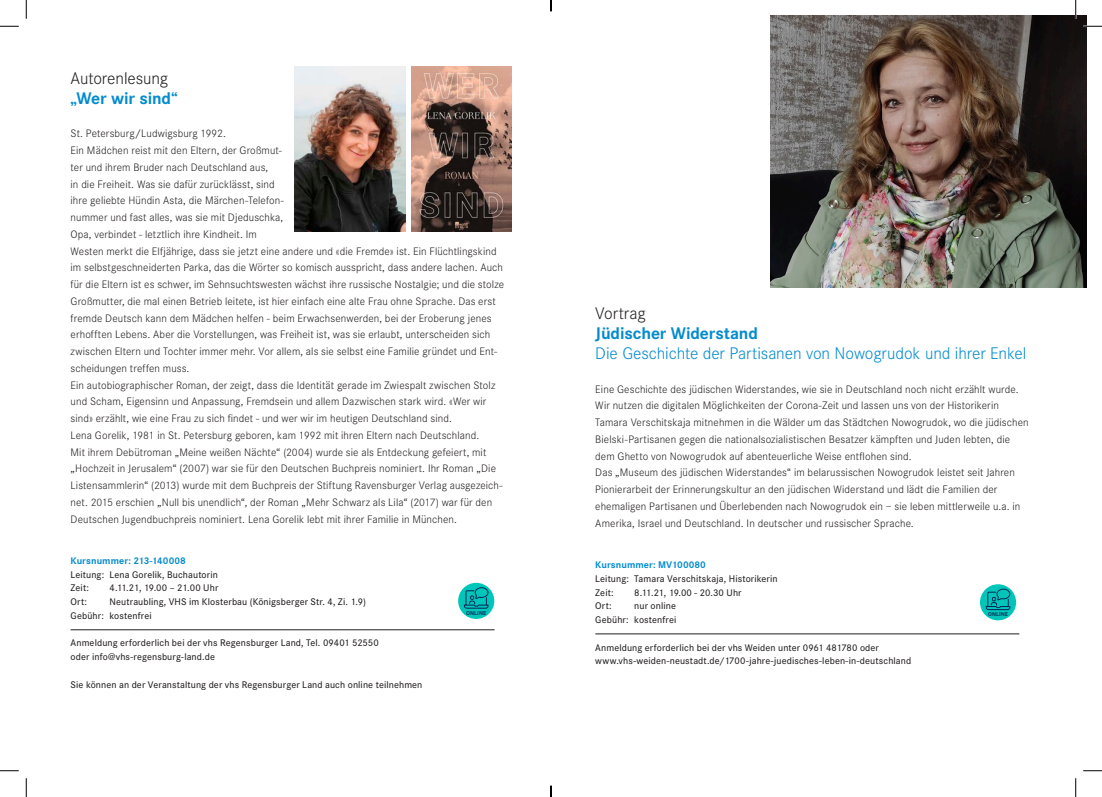
<style>
.page{position:relative;width:1102px;height:797px;background:#fff}
.page>*{position:absolute;margin:0;border:0;box-sizing:border-box;transform-origin:0 0}
.t1{font:300 17.5px "Corporate S";letter-spacing:-.005em;color:#038bce}
.t2{font:700 17.5px "Corporate S";letter-spacing:-.005em;color:#038bce}
.t3{font:300 17.5px "Corporate S";letter-spacing:-.005em;color:#231f20}
.t4{font:300 11.25px/16.8px "Corporate S";letter-spacing:.01em;color:#231f20}
.t5{font:500 10px/13.8px "Corporate S";letter-spacing:.01em;color:#231f20}
.t6{font:700 10px "Corporate S";letter-spacing:.005em;color:#038bce}
.t7{font:500 10px "Corporate S";letter-spacing:-.015em;color:#231f20}
.t8{font:700 5.88px "Corporate S";letter-spacing:.01em;color:#002a5c}
</style>
<div class="page">
<hr style="left:595px;top:633px;width:424px;height:1px;background:#231f20">
<svg style="left:979px;top:584px;width:36px;height:36px"></svg>
<svg style="left:985px;top:588px;width:25px;height:22px"></svg>
<hr style="left:71px;top:629px;width:423px;height:1px;background:#231f20">
<img style="left:295px;top:67px;width:110px;height:165px">
<img style="left:770px;top:16px;width:316px;height:271px">
<img style="left:411px;top:67px;width:101px;height:164px">
<div style="left:458px;top:583px;width:36px;height:36px;background:#00c6b9;border-radius:50%"></div>
<svg style="left:463px;top:586px;width:26px;height:23px"></svg>
<svg style="left:0;top:25px;width:19px;height:2px"></svg>
<svg style="left:1083px;top:25px;width:18px;height:2px"></svg>
<svg style="left:0;top:770px;width:19px;height:1px"></svg>
<svg style="left:1083px;top:770px;width:18px;height:1px"></svg>
<svg style="left:25px;top:0;width:2px;height:19px"></svg>
<svg style="left:25px;top:778px;width:2px;height:19px"></svg>
<svg style="left:1074px;top:0;width:2px;height:19px"></svg>
<svg style="left:1075px;top:778px;width:1px;height:19px"></svg>
<svg style="left:550px;top:785px;width:1px;height:12px"></svg>
<h1 class="t3" style="left:71px;top:68px;width:99px">Autorenlesung</h1>
<h1 class="t2" style="left:71px;top:88px;width:109px">„Wer wir sind“</h1>
<p class="t4" style="left:71px;top:125px;width:435px">St. Petersburg/Ludwigsburg 1992.<br>Ein Mädchen reist mit den Eltern, der Großmut-<br>ter und ihrem Bruder nach Deutschland aus,<br>in die Freiheit. Was sie dafür zurücklässt, sind<br>ihre geliebte Hündin Asta, die Märchen-Telefon-<br>nummer und fast alles, was sie mit Djeduschka,<br>Opa, verbindet - letztlich ihre Kindheit. Im<br>Westen merkt die Elfjährige, dass sie jetzt eine andere und «die Fremde» ist. Ein Flüchtlingskind im selbstgeschneiderten Parka, das die Wörter so komisch ausspricht, dass andere lachen. Auch für die Eltern ist es schwer, im Sehnsuchtswesten wächst ihre russische Nostalgie; und die stolze Großmutter, die mal einen Betrieb leitete, ist hier einfach eine alte Frau ohne Sprache. Das erst fremde Deutsch kann dem Mädchen helfen - beim Erwachsenwerden, bei der Eroberung jenes erhofften Lebens. Aber die Vorstellungen, was Freiheit ist, was sie erlaubt, unterscheiden sich zwischen Eltern und Tochter immer mehr. Vor allem, als sie selbst eine Familie gründet und Ent&shy;scheidungen treffen muss.<br>Ein autobiographischer Roman, der zeigt, dass die Identität gerade im Zwiespalt zwischen Stolz und Scham, Eigensinn und Anpassung, Fremdsein und allem Dazwischen stark wird. «Wer wir sind» erzählt, wie eine Frau zu sich findet - und wer wir im heutigen Deutschland sind.<br>Lena Gorelik, 1981 in St. Petersburg geboren, kam 1992 mit ihren Eltern nach Deutschland.<br>Mit ihrem Debütroman „Meine weißen Nächte“ (2004) wurde sie als Entdeckung gefeiert, mit „Hochzeit in Jerusalem“ (2007) war sie für den Deutschen Buchpreis nominiert. Ihr Roman „Die Listensammlerin“ (2013) wurde mit dem Buchpreis der Stiftung Ravensburger Verlag ausgezeich&shy;net. 2015 erschien „Null bis unendlich“, der Roman „Mehr Schwarz als Lila“ (2017) war für den Deutschen Jugendbuchpreis nominiert. Lena Gorelik lebt mit ihrer Familie in München.</p>
<p class="t6" style="left:71px;top:555px;width:117px">Kursnummer: 213-140008</p>
<p class="t5" style="left:71px;top:567px;width:149px">Leitung: Lena Gorelik, Buchautorin<br>Zeit:</p>
<p class="t7" style="left:110px;top:581px;width:110px">4.11.21, 19.00 – 21.00 Uhr</p>
<p class="t5" style="left:71px;top:594px;width:297px;text-indent:39px">Neutraubling, VHS im Klosterbau (Königsberger Str. 4, Zi. 1.9)<br>Gebühr: kostenfrei</p>
<p class="t5" style="left:71px;top:636px;width:310px">Anmeldung erforderlich bei der vhs Regensburger Land, Tel. 09401 52550 oder info@vhs-regensburg-land.de</p>
<p class="t5" style="left:71px;top:677px;width:353px">Sie können an der Veranstaltung der vhs Regensburger Land auch online teilnehmen</p>
<p class="t5" style="left:71px;top:594px;width:18px">Ort:</p>
<p class="t8" style="left:466px;top:609px;width:22px">ONLINE</p>
<h1 class="t3" style="left:595px;top:304px;width:52px">Vortrag</h1>
<h1 class="t2" style="left:595px;top:323px;width:164px">Jüdischer Widerstand</h1>
<h1 class="t1" style="left:595px;top:344px;width:432px">Die Geschichte der Partisanen von Nowogrudok und ihrer Enkel</h1>
<p class="t4" style="left:595px;top:381px;width:435px">Eine Geschichte des jüdischen Widerstandes, wie sie in Deutschland noch nicht erzählt wurde.<br>Wir nutzen die digitalen Möglichkeiten der Corona-Zeit und lassen uns von der Historikerin Tamara Verschitskaja mitnehmen in die Wälder um das Städtchen Nowogrudok, wo die jüdischen Bielski-Partisanen gegen die nationalsozialistischen Besatzer kämpften und Juden lebten, die dem Ghetto von Nowogrudok auf abenteuerliche Weise entflohen sind.<br>Das „Museum des jüdischen Widerstandes“ im belarussischen Nowogrudok leistet seit Jahren Pionierarbeit der Erinnerungskultur an den jüdischen Widerstand und lädt die Familien der ehemaligen Partisanen und Überlebenden nach Nowogrudok ein – sie leben mittlerweile u.a. in Amerika, Israel und Deutschland. In deutscher und russischer Sprache.</p>
<p class="t6" style="left:595px;top:559px;width:112px">Kursnummer: MV100080</p>
<p class="t5" style="left:595px;top:571px;width:184px">Leitung: Tamara Verschitskaja, Historikerin<br>Zeit:</p>
<p class="t5" style="left:634px;top:585px;width:109px">8.11.21, 19.00 - 20.30 Uhr</p>
<p class="t5" style="left:595px;top:598px;width:18px">Ort:</p>
<p class="t5" style="left:595px;top:598px;width:83px;text-align:right">nur online<br>Gebühr: kostenfrei</p>
<p class="t5" style="left:595px;top:640px;width:317px">Anmeldung erforderlich bei der vhs Weiden unter 0961 481780 oder www.vhs-weiden-neustadt.de/1700-jahre-juedisches-leben-in-deutschland</p>
<p class="t8" style="left:987px;top:611px;width:22px">ONLINE</p>
</div>
